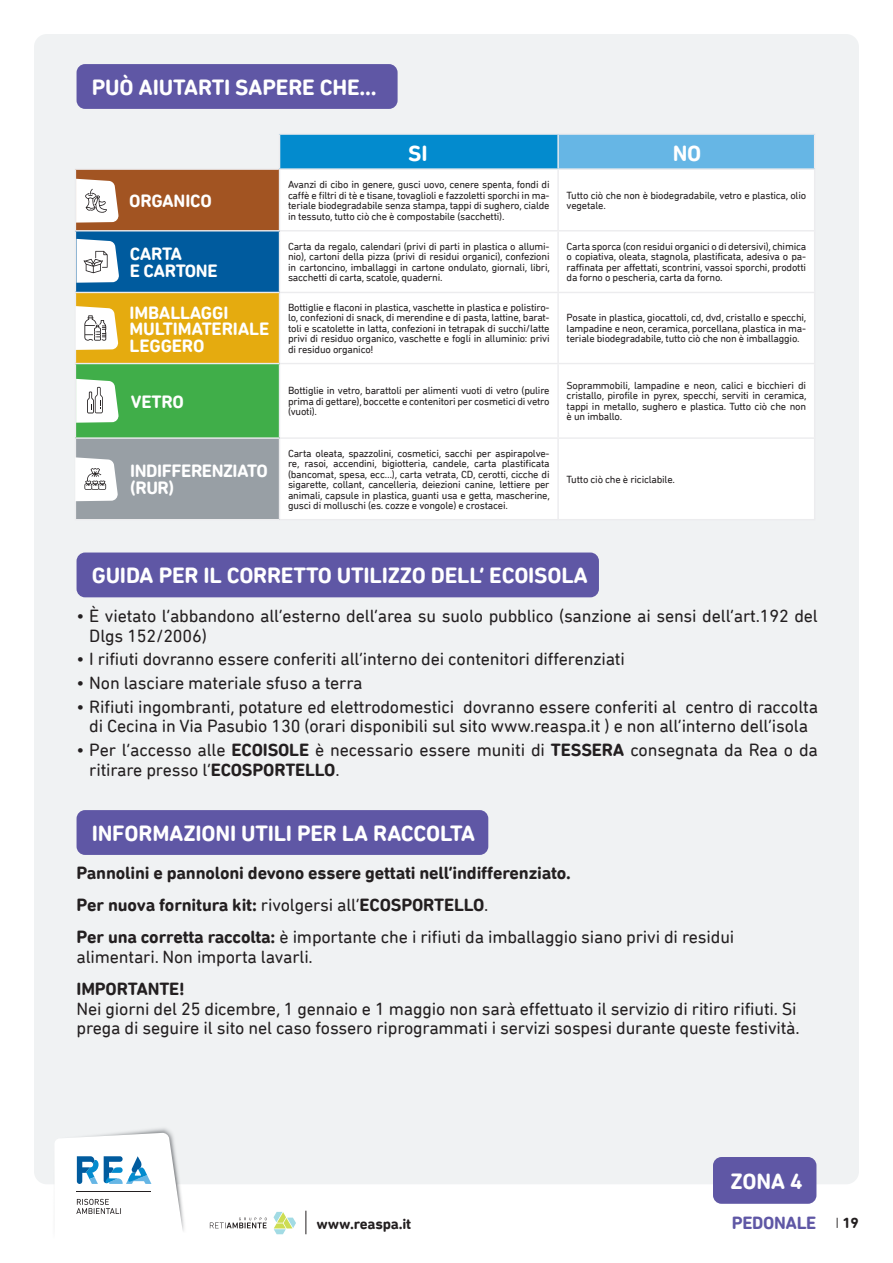
<style>
.page{position:relative;width:893px;height:1263px;background:#fff}
.page>*{position:absolute;margin:0;border:0;box-sizing:border-box;transform-origin:0 0}
.t1{font:700 22.5px "DIN Next Rounded LTW01";letter-spacing:-.01em;color:#fff}
.t2{font:700 18.15px/16.5px "DIN Next Rounded LTW01";letter-spacing:-.015em;color:#fff}
.t3{font:18px/19.5px "DIN Next Rounded LTW01";letter-spacing:-.01em;color:#231f20}
.t4{font:700 18px "DIN Next Rounded LTW01";letter-spacing:-.01em;color:#231f20}
.t5{font:700 18px "DIN Next Rounded LTW01";letter-spacing:-.02em;color:#5f57a5}
.t6{font:700 15px "DIN Next Rounded LTW01";letter-spacing:-.01em;color:#231f20}
.t7{font:10.5px/10.5px "DIN Next Rounded LTW01";letter-spacing:-.02em;color:#231f20;text-align:justify}
.s1{font-weight:700}
.s2{font-weight:400}
.s3{font-weight:300}
</style>
<div class="page">
<div style="left:34px;top:34px;width:825px;height:1150px;background:#f0f2f3;border-radius:13px"></div>
<svg style="left:55px;top:1128px;width:129px;height:103px"></svg>
<svg style="left:273px;top:1212px;width:23px;height:22px"></svg>
<svg style="left:210px;top:1217px;width:57px;height:11px"></svg>
<svg style="left:306px;top:1211px;width:1px;height:23px"></svg>
<div style="left:77px;top:64px;width:321px;height:45px;background:#5f57a5;border-radius:9px"></div>
<div style="left:713px;top:1157px;width:103px;height:47px;background:#5f57a5;border-radius:9px"></div>
<div style="left:77px;top:552px;width:522px;height:45px;background:#5f57a5;border-radius:9px"></div>
<div style="left:77px;top:810px;width:411px;height:45px;background:#5f57a5;border-radius:9px"></div>
<div style="left:280px;top:134px;width:278px;height:35px;background:#038bce"></div>
<div style="left:558px;top:134px;width:257px;height:35px;background:#66b6e5"></div>
<div style="left:75px;top:169px;width:205px;height:62px;background:#a25422"></div>
<div style="left:281px;top:170px;width:533px;height:349px;background:#fff"></div>
<div style="left:75px;top:231px;width:205px;height:61px;background:#005b9e"></div>
<div style="left:75px;top:292px;width:205px;height:72px;background:#e5ab0f"></div>
<div style="left:75px;top:364px;width:205px;height:74px;background:#40ae49"></div>
<div style="left:75px;top:438px;width:205px;height:82px;background:#989fa5"></div>
<hr style="left:557px;top:170px;width:2px;height:60px;background:#ececee">
<hr style="left:814px;top:170px;width:1px;height:60px;background:#ececee">
<hr style="left:75px;top:231px;width:1px;height:61px;background:#ececee">
<hr style="left:280px;top:230px;width:278px;height:1px;background:#ececee">
<hr style="left:279px;top:231px;width:1px;height:61px;background:#ececee">
<hr style="left:558px;top:230px;width:257px;height:1px;background:#ececee">
<hr style="left:557px;top:231px;width:2px;height:61px;background:#ececee">
<hr style="left:814px;top:231px;width:1px;height:61px;background:#ececee">
<hr style="left:75px;top:292px;width:205px;height:1px;background:#ececee">
<hr style="left:75px;top:293px;width:1px;height:70px;background:#ececee">
<hr style="left:280px;top:292px;width:278px;height:1px;background:#ececee">
<hr style="left:279px;top:293px;width:1px;height:70px;background:#ececee">
<hr style="left:558px;top:292px;width:257px;height:1px;background:#ececee">
<hr style="left:557px;top:293px;width:2px;height:70px;background:#ececee">
<hr style="left:814px;top:293px;width:1px;height:70px;background:#ececee">
<hr style="left:75px;top:363px;width:205px;height:1px;background:#ececee">
<hr style="left:75px;top:364px;width:1px;height:73px;background:#ececee">
<hr style="left:280px;top:363px;width:278px;height:1px;background:#ececee">
<hr style="left:279px;top:364px;width:1px;height:73px;background:#ececee">
<hr style="left:558px;top:363px;width:257px;height:1px;background:#ececee">
<hr style="left:557px;top:364px;width:2px;height:73px;background:#ececee">
<hr style="left:814px;top:364px;width:1px;height:73px;background:#ececee">
<hr style="left:75px;top:437px;width:205px;height:2px;background:#ececee">
<hr style="left:75px;top:439px;width:1px;height:80px;background:#ececee">
<hr style="left:280px;top:437px;width:278px;height:2px;background:#ececee">
<hr style="left:279px;top:439px;width:1px;height:80px;background:#ececee">
<hr style="left:558px;top:437px;width:257px;height:2px;background:#ececee">
<hr style="left:557px;top:439px;width:2px;height:80px;background:#ececee">
<hr style="left:814px;top:439px;width:1px;height:80px;background:#ececee">
<hr style="left:75px;top:519px;width:205px;height:1px;background:#ececee">
<hr style="left:280px;top:519px;width:278px;height:1px;background:#ececee">
<hr style="left:558px;top:519px;width:257px;height:1px;background:#ececee">
<hr style="left:75px;top:168px;width:204px;height:2px;background:#ececee">
<hr style="left:75px;top:170px;width:1px;height:60px;background:#ececee">
<hr style="left:279px;top:170px;width:1px;height:60px;background:#ececee">
<hr style="left:75px;top:230px;width:205px;height:1px;background:#ececee">
<hr style="left:557px;top:135px;width:2px;height:33px;background:#ececee">
<hr style="left:279px;top:133px;width:279px;height:2px;background:#ececee">
<hr style="left:279px;top:135px;width:1px;height:33px;background:#ececee">
<hr style="left:558px;top:133px;width:257px;height:2px;background:#ececee">
<hr style="left:814px;top:135px;width:1px;height:33px;background:#ececee">
<hr style="left:279px;top:168px;width:279px;height:2px;background:#ececee">
<hr style="left:558px;top:168px;width:257px;height:2px;background:#ececee">
<svg style="left:75px;top:457px;width:43px;height:44px"></svg>
<svg style="left:76px;top:172px;width:43px;height:51px"></svg>
<svg style="left:76px;top:358px;width:43px;height:65px"></svg>
<svg style="left:76px;top:235px;width:43px;height:48px"></svg>
<svg style="left:76px;top:296px;width:43px;height:54px"></svg>
<p class="t1" style="left:92px;top:74px;width:286px">PUÒ AIUTARTI SAPERE CHE...</p>
<p class="t1" style="left:408px;top:140px;width:21px">SI</p>
<p class="t1" style="left:673px;top:140px;width:30px">NO</p>
<p class="t2" style="left:129px;top:192px;width:84px">ORGANICO</p>
<p class="t7" style="left:288px;top:179px;width:263px">Avanzi di cibo in genere, gusci uovo, cenere spenta, fondi di caffè e filtri di tè e tisane, tovaglioli e fazzoletti sporchi in ma&shy;teriale biodegradabile senza stampa, tappi di sughero, cialde in tessuto, tutto ciò che è compostabile (sacchetti).</p>
<p class="t7" style="left:567px;top:190px;width:241px">Tutto ciò che non è biodegradabile, vetro e plastica, olio vegetale.</p>
<p class="t2" style="left:130px;top:245px;width:89px">CARTA<br>E CARTONE</p>
<p class="t7" style="left:288px;top:241px;width:263px">Carta da regalo, calendari (privi di parti in plastica o allumi&shy;nio), cartoni della pizza (privi di residui organici), confezioni in cartoncino, imballaggi in cartone ondulato, giornali, libri, sacchetti di carta, scatole, quaderni.</p>
<p class="t7" style="left:567px;top:241px;width:241px">Carta sporca (con residui organici o di detersivi), chimica o copiativa, oleata, stagnola, plastificata, adesiva o pa&shy;raffinata per affettati, scontrini, vassoi sporchi, prodotti da forno o pescheria, carta da forno.</p>
<p class="t7" style="left:288px;top:302px;width:263px">Bottiglie e flaconi in plastica, vaschette in plastica e polistiro&shy;lo, confezioni di snack, di merendine e di pasta, lattine, barat&shy;toli e scatolette in latta, confezioni in tetrapak di succhi/latte privi di residuo organico, vaschette e fogli in alluminio: privi di residuo organico!</p>
<p class="t7" style="left:567px;top:312px;width:241px">Posate in plastica, giocattoli, cd, dvd, cristallo e specchi, lampadine e neon, ceramica, porcellana, plastica in ma&shy;teriale biodegradabile, tutto ciò che non è imballaggio.</p>
<p class="t2" style="left:130px;top:304px;width:141px">IMBALLAGGI<br>MULTIMATERIALE</p>
<p class="t2" style="left:130px;top:337px;width:76px">LEGGERO</p>
<p class="t2" style="left:131px;top:393px;width:55px">VETRO</p>
<p class="t7" style="left:288px;top:385px;width:263px">Bottiglie in vetro, barattoli per alimenti vuoti di vetro (pulire prima di gettare), boccette e contenitori per cosmetici di vetro (vuoti).</p>
<p class="t7" style="left:567px;top:380px;width:241px">Soprammobili, lampadine e neon, calici e bicchieri di cristallo, pirofile in pyrex, specchi, serviti in ceramica, tappi in metallo, sughero e plastica. Tutto ciò che non è un imballo.</p>
<p class="t2" style="left:130px;top:462px;width:139px">INDIFFERENZIATO</p>
<p class="t2" style="left:130px;top:480px;width:45px">(RUR)</p>
<p class="t7" style="left:288px;top:448px;width:263px">Carta oleata, spazzolini, cosmetici, sacchi per aspirapolve&shy;re, rasoi, accendini, bigiotteria, candele, carta plastificata (bancomat, spesa, ecc…), carta vetrata, CD, cerotti, cicche di sigarette, collant, cancelleria, deiezioni canine, lettiere per animali, capsule in plastica, guanti usa e getta, mascherine, gusci di molluschi (es. cozze e vongole) e crostacei.</p>
<p class="t7" style="left:567px;top:474px;width:110px">Tutto ciò che è riciclabile.</p>
<p class="t1" style="left:92px;top:562px;width:498px">GUIDA PER IL CORRETTO UTILIZZO DELL’ ECOISOLA</p>
<p class="t3" style="left:89px;top:606px;width:730px;text-indent:-13px">• È vietato l’abbandono all’esterno dell’area su suolo pubblico (sanzione ai sensi dell’art.192 del<br>Dlgs 152/2006)</p>
<p class="t3" style="left:77px;top:649px;width:550px">• I rifiuti dovranno essere conferiti all’interno dei contenitori differenziati</p>
<p class="t3" style="left:77px;top:673px;width:287px">• Non lasciare materiale sfuso a terra</p>
<p class="t3" style="left:77px;top:697px;width:743px;text-align:center">• Rifiuti ingombranti, potature ed elettrodomestici dovranno essere conferiti al centro di raccolta di Cecina in Via Pasubio 130 (orari disponibili sul sito www.reaspa.it ) e non all’interno dell’isola</p>
<p class="t3" style="left:89px;top:740px;width:730px;text-indent:-13px">• Per l’accesso alle <span class="s1">ECOISOLE</span> è necessario essere muniti di <span class="s1">TESSERA</span> consegnata da Rea o da ritirare presso l’<span class="s1">ECOSPORTELLO</span>.</p>
<p class="t1" style="left:92px;top:820px;width:385px">INFORMAZIONI UTILI PER LA RACCOLTA</p>
<p class="t4" style="left:77px;top:862px;width:496px">Pannolini e pannoloni devono essere gettati nell’indifferenziato.</p>
<p class="t4" style="left:77px;top:894px;width:413px">Per nuova fornitura kit: <span class="s2">rivolgersi all’</span>ECOSPORTELLO<span class="s2">.</span></p>
<p class="t3" style="left:77px;top:927px;width:659px"><span class="s1">Per una corretta raccolta:</span> è importante che i rifiuti da imballaggio siano privi di residui alimentari. Non importa lavarli.</p>
<p class="t4" style="left:77px;top:978px;width:110px">IMPORTANTE!</p>
<p class="t3" style="left:77px;top:999px;width:725px">Nei giorni del 25 dicembre, 1 gennaio e 1 maggio non sarà effettuato il servizio di ritiro rifiuti. Si prega di seguire il sito nel caso fossero riprogrammati i servizi sospesi durante queste festività.</p>
<h3 class="t6" style="left:317px;top:1215px;width:96px">www.reaspa.it</h3>
<p class="t1" style="left:730px;top:1168px;width:74px">ZONA 4</p>
<p class="t5" style="left:732px;top:1212px;width:86px">PEDONALE</p>
<p class="t6" style="left:835px;top:1214px;width:25px"><span class="s3">I</span> 19</p>
</div>
